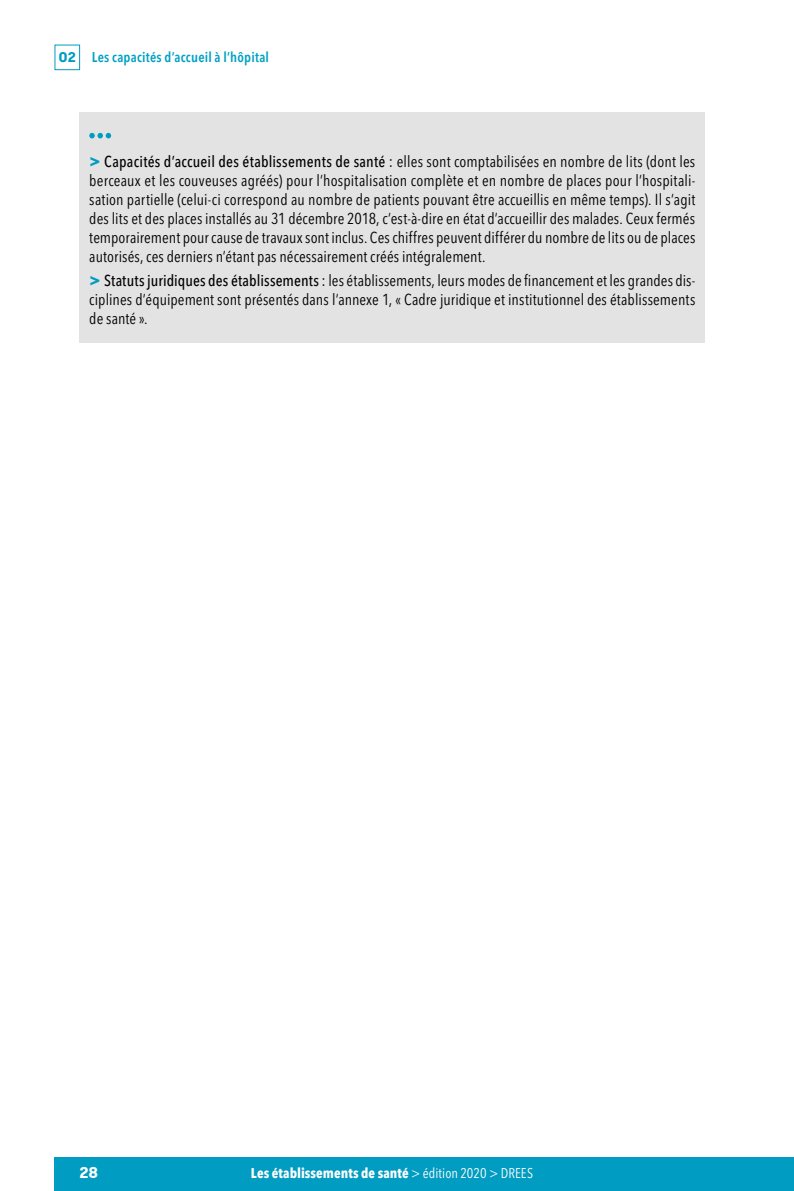
<style>
.page{position:relative;width:794px;height:1191px;background:#fff}
.page>*{position:absolute;margin:0;border:0;box-sizing:border-box;transform-origin:0 0}
.t1{font:condensed 15.75px/18.9px "Avenir Next LT Pro";letter-spacing:.005em;color:#000;text-align:justify}
.t2{font:700 15.75px "GT Walsheim";color:#fff}
.t3{font:700 condensed 14px "Avenir Next LT Pro";letter-spacing:.005em;color:#fff}
.t4{font:600 condensed 14px "Avenir Next LT Pro";letter-spacing:.015em;color:#00a0c4}
.s1{font-family:"GT Walsheim Pro Trial";font-weight:700;font-stretch:normal;color:#009cc1}
.s2{font-weight:700;font-stretch:normal;font-size:17.5px;color:#009cc1}
.s3{font-weight:500}
.s4{font-weight:400}
</style>
<div class="page">
<div style="left:55px;top:45px;width:25px;height:25px;border:1px solid #009cc1"></div>
<div style="left:55px;top:1157px;width:739px;height:34px;background:#009cc1"></div>
<div style="left:79px;top:112px;width:626px;height:230px;background:#e3e3e3"></div>
<svg style="left:89px;top:133px;width:22px;height:5px"></svg>
<p class="t4" style="left:59px;top:49px;width:212px"><span class="s1">02</span> Les capacités d’accueil à l’hôpital</p>
<p class="t1" style="left:89px;top:152px;width:607px"><span class="s2">&gt;</span> <span class="s3">Capacités d’accueil des établissements de santé :</span> elles sont comptabilisées en nombre de lits (dont les berceaux et les couveuses agréés) pour l’hospitalisation complète et en nombre de places pour l’hospitali&shy;sation partielle (celui-ci correspond au nombre de patients pouvant être accueillis en même temps). Il s’agit des lits et des places installés au 31 décembre 2018, c’est-à-dire en état d’accueillir des malades. Ceux fermés temporairement pour cause de travaux sont inclus. Ces chiffres peuvent différer du nombre de lits ou de places autorisés, ces derniers n’étant pas nécessairement créés intégralement.</p>
<p class="t1" style="left:89px;top:271px;width:607px"><span class="s2">&gt;</span> <span class="s3">Statuts juridiques des établissements :</span> les établissements, leurs modes de financement et les grandes dis&shy;ciplines d’équipement sont présentés dans l’annexe 1, « Cadre juridique et institutionnel des établissements de santé ».</p>
<p class="t2" style="left:79px;top:1162px;width:20px">28</p>
<p class="t3" style="left:251px;top:1165px;width:284px">Les établissements de santé <span class="s4">&gt; édition 2020 &gt; DREES</span></p>
</div>
